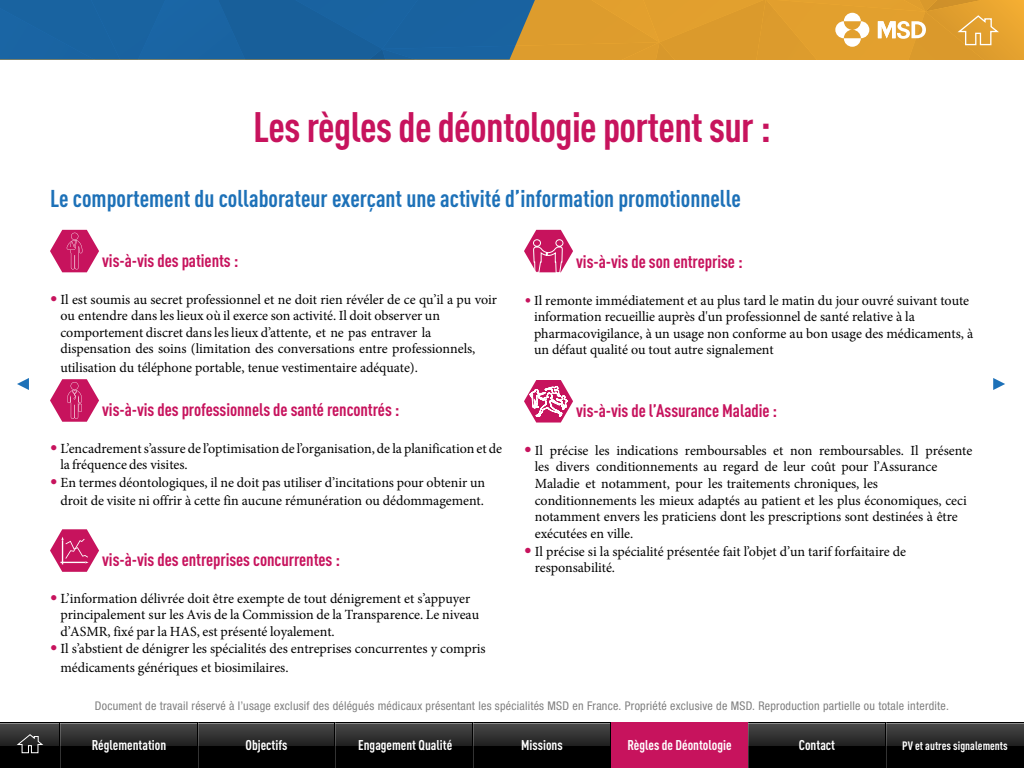
<style>
.page{position:relative;width:1024px;height:768px;background:#fff}
.page>*{position:absolute;margin:0;border:0;box-sizing:border-box;transform-origin:0 0}
.t1{font:700 condensed 42px "DINOT";letter-spacing:-.015em;color:#c7135d}
.t2{font:700 condensed 24px "DINOT";color:#1d71b8}
.t3{font:700 condensed 18px "DINOT";letter-spacing:-.005em;color:#c7135d}
.t4{font:14px/16.6px "Minion Pro";letter-spacing:-.005em;color:#000}
.t5{font:700 condensed 14px "DINOT";color:#fff}
.t6{font:condensed 12px "Helvetica Neue LT Std";letter-spacing:.02em;color:#808080}
.t7{font:700 condensed 12px "DINOT";color:#fff}
.s1{font-family:"DINOT";font-stretch:condensed;font-size:16px;color:#c7135d}
.s2{font-family:"DINOT";font-stretch:condensed;color:#c7135d}
.s3{font-family:"DINOT";font-stretch:condensed;font-size:16.6px;color:#c7135d}
</style>
<div class="page">
<div style="left:0;top:722px;width:1024px;height:46px;background:#000"></div>
<hr style="left:0;top:723px;width:1024px;height:1px;background:#f2f2f2">
<svg style="left:0;top:724px;width:1024px;height:21px;background:#343434"></svg>
<hr style="left:59px;top:723px;width:1px;height:45px;background:#000">
<hr style="left:60px;top:723px;width:1px;height:45px;background:#fff">
<hr style="left:885px;top:722px;width:1px;height:46px;background:#000">
<hr style="left:886px;top:722px;width:1px;height:46px;background:#fff">
<svg style="left:16px;top:734px;width:28px;height:19px"></svg>
<hr style="left:748px;top:722px;width:1px;height:46px;background:#fff">
<hr style="left:610px;top:722px;width:1px;height:46px;background:#000">
<hr style="left:472px;top:722px;width:1px;height:46px;background:#000">
<hr style="left:473px;top:722px;width:1px;height:46px;background:#fff">
<hr style="left:334px;top:722px;width:1px;height:46px;background:#000">
<hr style="left:335px;top:722px;width:1px;height:46px;background:#fff">
<hr style="left:197px;top:722px;width:1px;height:46px;background:#000">
<hr style="left:198px;top:722px;width:1px;height:46px;background:#fff">
<svg style="left:50px;top:230px;width:49px;height:42px"></svg>
<svg style="left:50px;top:379px;width:49px;height:43px"></svg>
<svg style="left:50px;top:529px;width:49px;height:43px"></svg>
<svg style="left:524px;top:230px;width:49px;height:43px"></svg>
<svg style="left:524px;top:380px;width:49px;height:43px"></svg>
<svg style="left:17px;top:378px;width:12px;height:12px"></svg>
<svg style="left:993px;top:378px;width:12px;height:12px"></svg>
<svg style="left:0;top:0;width:1024px;height:60px;background:#7b816b"></svg>
<div style="left:611px;top:722px;width:137px;height:46px;background:#c7135d"></div>
<h1 class="t1" style="left:253px;top:102px;width:519px">Les règles de déontologie portent sur :</h1>
<h2 class="t2" style="left:50px;top:184px;width:693px">Le comportement du collaborateur exerçant une activité d’information promotionnelle</h2>
<p class="t3" style="left:102px;top:250px;width:138px">vis-à-vis des patients :</p>
<p class="t4" style="left:60px;top:291px;width:438px;text-indent:-10px"><span class="s1">•</span> Il est soumis au secret professionnel et ne doit rien révéler de ce qu’il a pu voir ou entendre dans les lieux où il exerce son activité. Il doit observer un comportement discret dans les lieux d’attente, et ne pas entraver la dispensation des soins (limitation des conversations entre professionnels,</p>
<p class="t4" style="left:60px;top:360px;width:359px">utilisation du téléphone portable, tenue vestimentaire adéquate).</p>
<p class="t3" style="left:102px;top:399px;width:299px">vis-à-vis des professionnels de santé rencontrés :</p>
<p class="t4" style="left:60px;top:441px;width:443px;line-height:16.1px;text-indent:-10px"><span class="s1">•</span> L’encadrement s’assure de l’optimisation de l’organisation, de la planification et de la fréquence des visites.</p>
<p class="t4" style="left:50px;top:473px;width:437px;line-height:18.4px;text-align:right"><span class="s1">•</span> En termes déontologiques, il ne doit pas utiliser d’incitations pour obtenir un droit de visite ni offrir à cette fin aucune rémunération ou dédommagement.</p>
<p class="t3" style="left:102px;top:549px;width:239px">vis-à-vis des entreprises concurrentes :</p>
<p class="t4" style="left:60px;top:590px;width:420px;text-indent:-10px"><span class="s1">•</span> L’information délivrée doit être exempte de tout dénigrement et s’appuyer principalement sur les Avis de la Commission de la Transparence. Le niveau d’ASMR, fixé par la HAS, est présenté loyalement.</p>
<p class="t4" style="left:60px;top:640px;width:427px;line-height:18.4px;text-indent:-10px"><span class="s1">•</span> Il s’abstient de dénigrer les spécialités des entreprises concurrentes y compris médicaments génériques et biosimilaires.</p>
<p class="t3" style="left:576px;top:251px;width:168px">vis-à-vis de son entreprise :</p>
<p class="t4" style="left:534px;top:292px;width:441px;text-indent:-9px"><span class="s2">•</span> Il remonte immédiatement et au plus tard le matin du jour ouvré suivant toute information recueillie auprès d'un professionnel de santé relative à la pharmacovigilance, à un usage non conforme au bon usage des médicaments, à un défaut qualité ou tout autre signalement</p>
<p class="t3" style="left:576px;top:400px;width:203px">vis-à-vis de l’Assurance Maladie :</p>
<p class="t4" style="left:535px;top:442px;width:439px;text-indent:-11px"><span class="s3">•</span> Il précise les indications remboursables et non remboursables. Il présente les divers conditionnements au regard de leur coût pour l’Assurance Maladie et notamment, pour les traitements chroniques, les conditionnements les mieux adaptés au patient et les plus économiques, ceci notamment envers les praticiens dont les prescriptions sont destinées à être exécutées en ville.</p>
<p class="t4" style="left:535px;top:543px;width:373px;line-height:16.8px;text-indent:-11px"><span class="s3">•</span> Il précise si la spécialité présentée fait l’objet d’un tarif forfaitaire de responsabilité.</p>
<p class="t6" style="left:95px;top:699px;width:856px">Document de travail réservé à l’usage exclusif des délégués médicaux présentant les spécialités MSD en France. Propriété exclusive de MSD. Reproduction partielle ou totale interdite.</p>
<p class="t5" style="left:92px;top:737px;width:76px">Réglementation</p>
<p class="t5" style="left:246px;top:737px;width:43px">Objectifs</p>
<p class="t5" style="left:358px;top:737px;width:95px">Engagement Qualité</p>
<p class="t5" style="left:521px;top:737px;width:43px">Missions</p>
<p class="t5" style="left:627px;top:737px;width:106px">Règles de Déontologie</p>
<p class="t5" style="left:799px;top:737px;width:38px">Contact</p>
<p class="t7" style="left:902px;top:738px;width:107px">PV et autres signalements</p>
</div>
